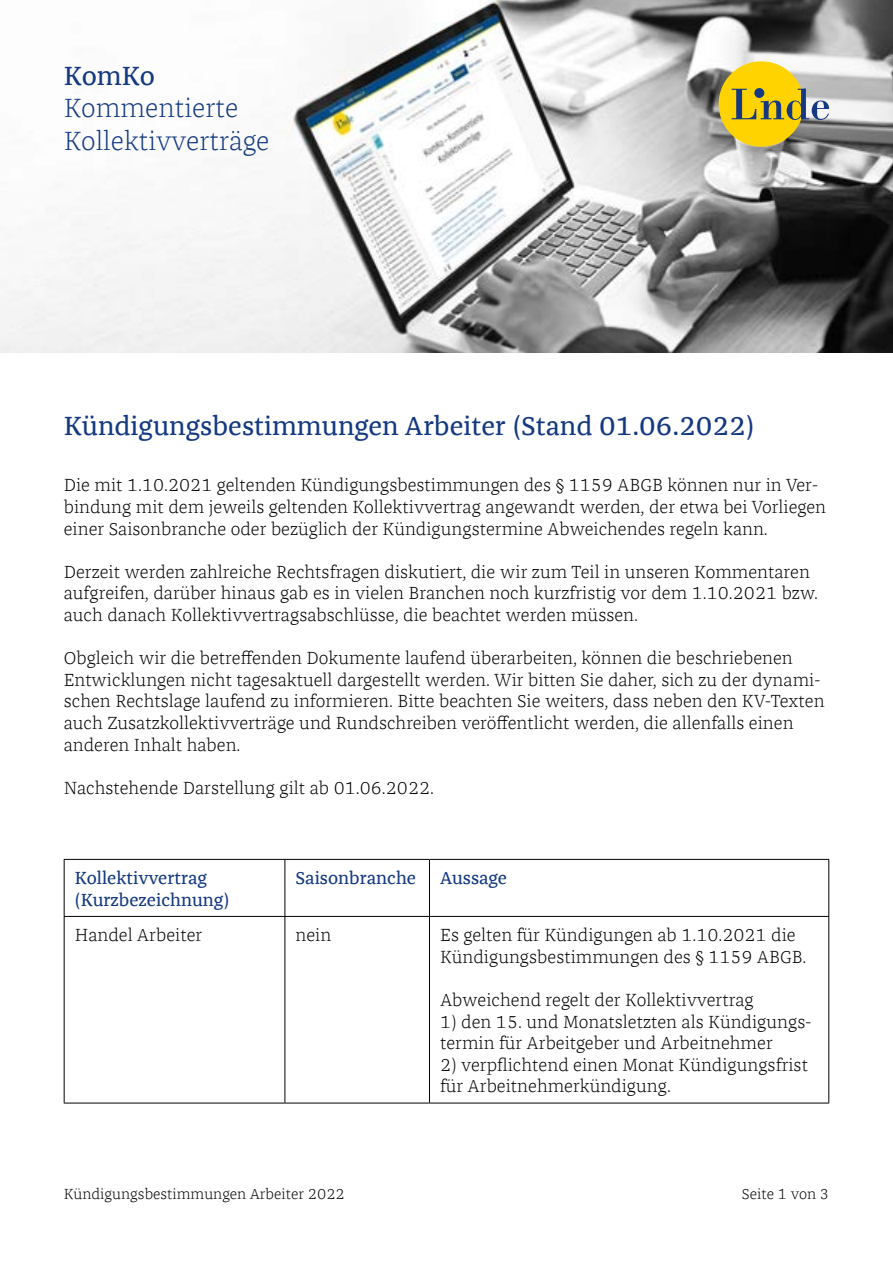
<style>
.page{position:relative;width:893px;height:1263px;background:#fff}
.page>*{position:absolute;margin:0;border:0;box-sizing:border-box;transform-origin:0 0}
.t1{font:27px "Franziska Offc Pro";color:#143981}
.t2{font:300 27px/32.4px "Franziska Offc Pro";color:#143981}
.t3{font:300 18px/21.6px "Franziska Offc Pro";color:#000}
.t4{font:18px/21.6px "Franziska Offc Pro";color:#143981}
.t5{font:300 15px "Franziska Offc Pro";color:#000}
</style>
<div class="page">
<hr style="left:64px;top:859px;width:221px;height:1px;background:#000">
<hr style="left:64px;top:860px;width:1px;height:56px;background:#000">
<hr style="left:285px;top:859px;width:144px;height:1px;background:#000">
<hr style="left:285px;top:860px;width:1px;height:56px;background:#000">
<hr style="left:429px;top:859px;width:400px;height:1px;background:#000">
<hr style="left:429px;top:860px;width:1px;height:56px;background:#000">
<hr style="left:828px;top:860px;width:1px;height:56px;background:#000">
<hr style="left:64px;top:916px;width:221px;height:1px;background:#000">
<hr style="left:64px;top:917px;width:1px;height:186px;background:#000">
<hr style="left:285px;top:916px;width:144px;height:1px;background:#000">
<hr style="left:285px;top:917px;width:1px;height:186px;background:#000">
<hr style="left:429px;top:916px;width:400px;height:1px;background:#000">
<hr style="left:429px;top:917px;width:1px;height:186px;background:#000">
<hr style="left:828px;top:917px;width:1px;height:186px;background:#000">
<hr style="left:64px;top:1103px;width:221px;height:1px;background:#000">
<hr style="left:285px;top:1103px;width:144px;height:1px;background:#000">
<hr style="left:429px;top:1103px;width:400px;height:1px;background:#000">
<img style="left:0;top:0;width:893px;height:352px">
<div style="left:719px;top:61px;width:85px;height:86px;background:#ffd300;border-radius:50%"></div>
<svg style="left:732px;top:88px;width:97px;height:32px"></svg>
<div style="left:754px;top:88px;width:10px;height:10px;background:#143981;border-radius:50%"></div>
<h1 class="t1" style="left:64px;top:59px;width:93px">KomKo</h1>
<h1 class="t2" style="left:64px;top:92px;width:207px">Kommentierte<br>Kollektivverträge</h1>
<h1 class="t1" style="left:64px;top:409px;width:692px">Kündigungsbestimmungen Arbeiter (Stand 01.06.2022)</h1>
<p class="t3" style="left:64px;top:474px;width:764px">Die mit 1.10.2021 geltenden Kündigungsbestimmungen des § 1159 ABGB können nur in Ver&shy;bindung mit dem jeweils geltenden Kollektivvertrag angewandt werden, der etwa bei Vorliegen einer Saisonbranche oder bezüglich der Kündigungstermine Abweichendes regeln kann.</p>
<p class="t3" style="left:64px;top:561px;width:756px">Derzeit werden zahlreiche Rechtsfragen diskutiert, die wir zum Teil in unseren Kommentaren aufgreifen, darüber hinaus gab es in vielen Branchen noch kurzfristig vor dem 1.10.2021 bzw. auch danach Kollektivvertragsabschlüsse, die beachtet werden müssen.</p>
<p class="t3" style="left:64px;top:647px;width:762px">Obgleich wir die betreffenden Dokumente laufend überarbeiten, können die beschriebenen Entwicklungen nicht tagesaktuell dargestellt werden. Wir bitten Sie daher, sich zu der dynami&shy;schen Rechtslage laufend zu informieren. Bitte beachten Sie weiters, dass neben den KV-Texten auch Zusatzkollektivverträge und Rundschreiben veröffentlicht werden, die allenfalls einen anderen Inhalt haben.</p>
<p class="t3" style="left:64px;top:777px;width:372px">Nachstehende Darstellung gilt ab 01.06.2022.</p>
<p class="t4" style="left:75px;top:867px;width:156px">Kollektivvertrag (Kurzbezeichnung)</p>
<p class="t4" style="left:296px;top:867px;width:122px">Saisonbranche</p>
<p class="t4" style="left:440px;top:867px;width:68px">Aussage</p>
<p class="t3" style="left:75px;top:924px;width:129px">Handel Arbeiter</p>
<p class="t3" style="left:296px;top:924px;width:37px">nein</p>
<p class="t3" style="left:440px;top:924px;width:368px">Es gelten für Kündigungen ab 1.10.2021 die<br>Kündigungsbestimmungen des § 1159 ABGB.</p>
<p class="t3" style="left:440px;top:989px;width:315px">Abweichend regelt der Kollektivvertrag</p>
<p class="t3" style="left:440px;top:1010px;width:373px">1) den 15. und Monatsletzten als Kündigungs&shy;termin für Arbeitgeber und Arbeitnehmer</p>
<p class="t3" style="left:440px;top:1054px;width:369px">2) verpflichtend einen Monat Kündigungsfrist für Arbeitnehmerkündigung.</p>
<p class="t5" style="left:64px;top:1185px;width:282px">Kündigungsbestimmungen Arbeiter 2022</p>
<p class="t5" style="left:742px;top:1185px;width:89px">Seite 1 von 3</p>
</div>
